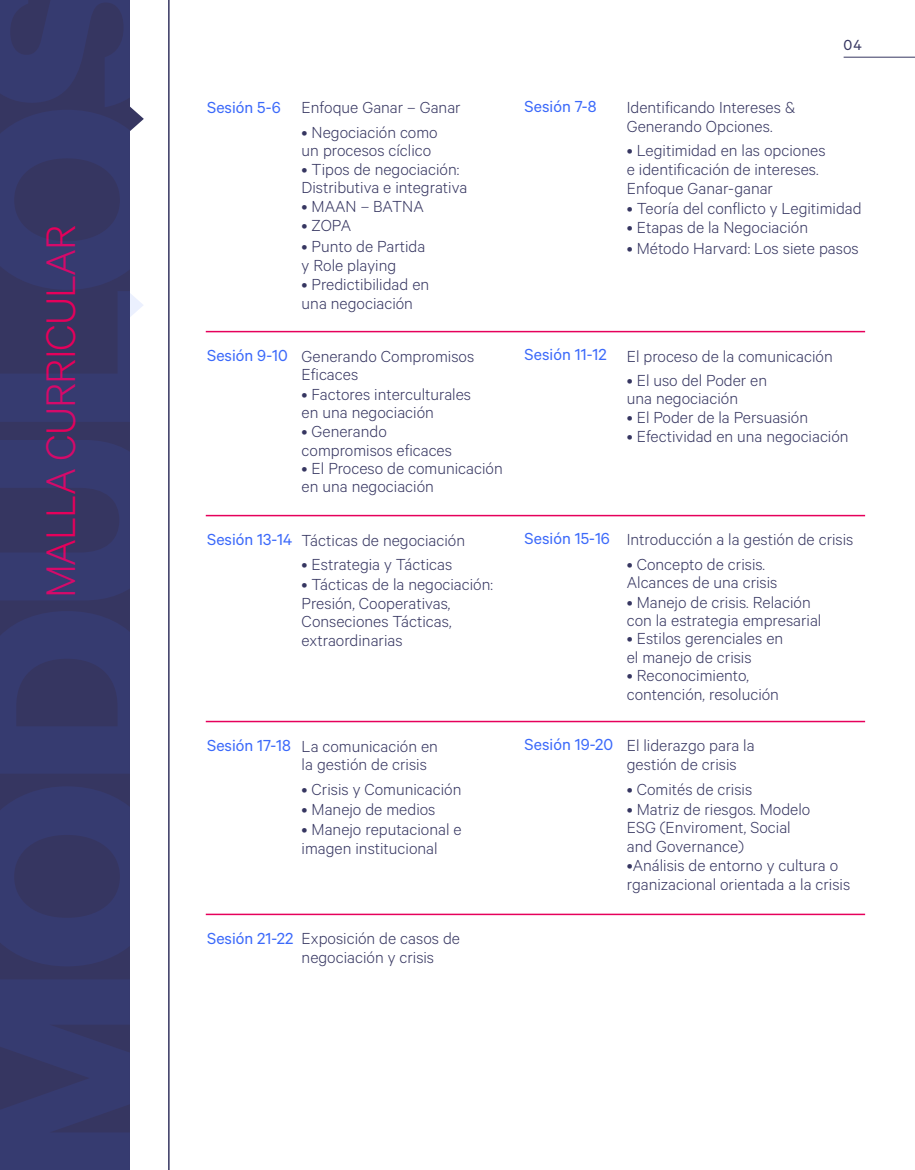
<style>
.page{position:relative;width:915px;height:1170px;background:#fff}
.page>*{position:absolute;margin:0;border:0;box-sizing:border-box;transform-origin:0 0}
.t1{font:300 46.5px "Calibre";letter-spacing:-.025em;color:#e6005b}
.t2{font:300 18px/18.6px "Calibre";color:#363661}
.t3{font:18px "Calibre";color:#3b69fa}
.t4{font:16.5px "Calibre";color:#363661}
</style>
<div class="page">
<hr style="left:843px;top:57px;width:71px;height:1px;background:#363661">
<hr style="left:168px;top:0;width:1px;height:1169px;background:#363661">
<hr style="left:206px;top:331px;width:658px;height:1px;background:#e6005b">
<hr style="left:206px;top:515px;width:658px;height:1px;background:#e6005b">
<hr style="left:206px;top:720px;width:658px;height:2px;background:#e6005b">
<hr style="left:206px;top:913px;width:658px;height:2px;background:#e6005b">
<div style="left:0;top:0;width:130px;height:1169px;background:#363661"></div>
<svg style="left:130px;top:106px;width:14px;height:25px"></svg>
<h1 class="t1" style="left:34px;top:598px;width:375px;rotate:-90deg">MALLA CURRICULAR</h1>
<p class="t4" style="left:843px;top:36px;width:20px">04</p>
<p class="t3" style="left:207px;top:97px;width:75px">Sesión 5-6</p>
<p class="t3" style="left:207px;top:345px;width:82px">Sesión 9-10</p>
<p class="t2" style="left:301px;top:98px;width:160px">Enfoque Ganar – Ganar</p>
<p class="t2" style="left:301px;top:122px;width:138px">• Negociación como un procesos cíclico</p>
<p class="t2" style="left:301px;top:159px;width:167px">• Tipos de negociación:<br>Distributiva e integrativa</p>
<p class="t2" style="left:301px;top:197px;width:124px">• MAAN – BATNA</p>
<p class="t2" style="left:301px;top:215px;width:51px">• ZOPA</p>
<p class="t2" style="left:301px;top:236px;width:125px">• Punto de Partida y Role playing</p>
<p class="t2" style="left:301px;top:275px;width:129px">• Predictibilidad en una negociación</p>
<p class="t2" style="left:301px;top:346px;width:174px">Generando Compromisos<br>Eficaces</p>
<p class="t2" style="left:301px;top:384px;width:171px">• Factores interculturales en una negociación</p>
<p class="t2" style="left:301px;top:421px;width:152px">• Generando compromisos eficaces</p>
<p class="t3" style="left:524px;top:95px;width:73px">Sesión 7-8</p>
<p class="t2" style="left:626px;top:98px;width:170px">Identificando Intereses &amp;<br>Generando Opciones.</p>
<p class="t2" style="left:626px;top:141px;width:200px">• Legitimidad en las opciones e identificación de intereses.<br>Enfoque Ganar-ganar</p>
<p class="t2" style="left:626px;top:198px;width:236px">• Teoría del conflicto y Legitimidad</p>
<p class="t2" style="left:626px;top:218px;width:183px">• Etapas de la Negociación</p>
<p class="t2" style="left:626px;top:238px;width:233px">• Método Harvard: Los siete pasos</p>
<p class="t3" style="left:524px;top:344px;width:83px">Sesión 11-12</p>
<p class="t2" style="left:626px;top:346px;width:207px">El proceso de la comunicación</p>
<p class="t2" style="left:626px;top:370px;width:142px">• El uso del Poder en una negociación</p>
<p class="t2" style="left:626px;top:407px;width:183px">• El Poder de la Persuasión</p>
<p class="t2" style="left:626px;top:426px;width:223px">• Efectividad en una negociación</p>
<p class="t2" style="left:301px;top:458px;width:202px">• El Proceso de comunicación en una negociación</p>
<p class="t3" style="left:207px;top:528px;width:87px">Sesión 13-14</p>
<p class="t2" style="left:301px;top:530px;width:165px">Tácticas de negociación</p>
<p class="t3" style="left:524px;top:527px;width:87px">Sesión 15-16</p>
<p class="t2" style="left:626px;top:529px;width:228px">Introducción a la gestión de crisis</p>
<p class="t2" style="left:301px;top:554px;width:152px">• Estrategia y Tácticas</p>
<p class="t2" style="left:301px;top:574px;width:193px">• Tácticas de la negociación:<br>Presión, Cooperativas,<br>Conseciones Tácticas, extraordinarias</p>
<p class="t2" style="left:626px;top:553px;width:152px">• Concepto de crisis.<br>Alcances de una crisis</p>
<p class="t2" style="left:626px;top:591px;width:196px">• Manejo de crisis. Relación con la estrategia empresarial</p>
<p class="t2" style="left:626px;top:628px;width:158px">• Estilos gerenciales en el manejo de crisis</p>
<p class="t2" style="left:626px;top:665px;width:154px">• Reconocimiento, contención, resolución</p>
<p class="t3" style="left:207px;top:734px;width:85px">Sesión 17-18</p>
<p class="t2" style="left:301px;top:735px;width:138px">La comunicación en la gestión de crisis</p>
<p class="t3" style="left:524px;top:733px;width:90px">Sesión 19-20</p>
<p class="t2" style="left:626px;top:735px;width:129px">El liderazgo para la gestión de crisis</p>
<p class="t2" style="left:301px;top:779px;width:161px">• Crisis y Comunicación</p>
<p class="t2" style="left:301px;top:798px;width:135px">• Manejo de medios</p>
<p class="t2" style="left:301px;top:819px;width:161px">• Manejo reputacional e imagen institucional</p>
<p class="t2" style="left:626px;top:779px;width:127px">• Comités de crisis</p>
<p class="t2" style="left:626px;top:799px;width:185px">• Matriz de riesgos. Modelo<br>ESG (Enviroment, Social and Governance)</p>
<p class="t2" style="left:626px;top:855px;width:225px">•Análisis de entorno y cultura o rganizacional orientada a la crisis</p>
<p class="t3" style="left:207px;top:927px;width:88px">Sesión 21-22</p>
<p class="t2" style="left:301px;top:928px;width:160px">Exposición de casos de negociación y crisis</p>
</div>
